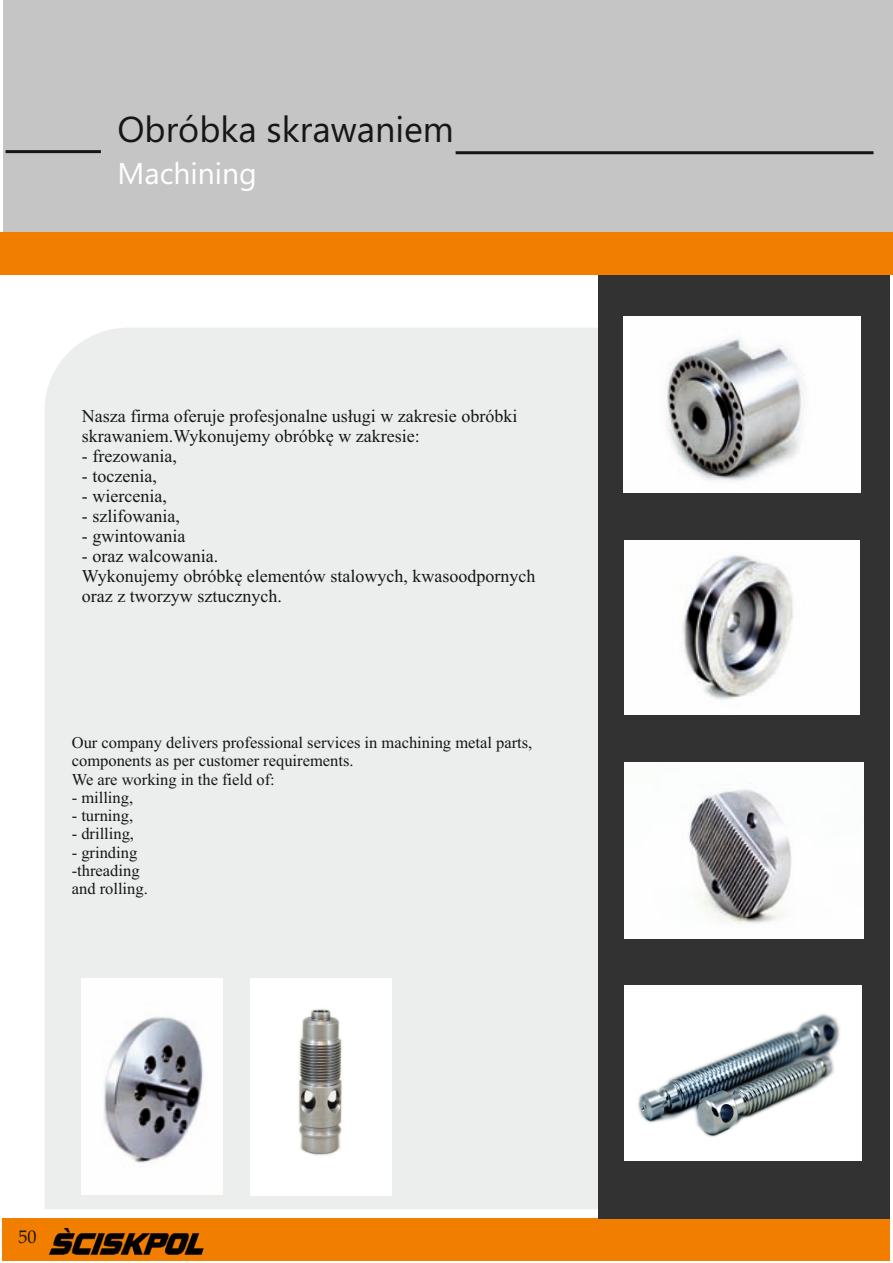
<style>
.page{position:relative;width:893px;height:1263px;background:#fff}
.page>*{position:absolute;margin:0;border:0;box-sizing:border-box;transform-origin:0 0}
.t1{font:36px "Ebrima";color:#151616}
.t2{font:30px "Ebrima";color:#fff}
.t3{font:18px/20px "Times New Roman";color:#151616}
.t4{font:18px "Book Antiqua";color:#151616}
.t5{font:16.5px/18.3px "Times New Roman";color:#151616}
</style>
<div class="page">
<div style="left:3px;top:0;width:890px;height:247px;background:#c5c5c5"></div>
<div style="left:3px;top:1218px;width:886px;height:42px;background:#f27e00"></div>
<div style="left:45px;top:328px;width:553px;height:881px;background:#eceded"></div>
<div style="left:598px;top:240px;width:291px;height:978px;background:#323232"></div>
<div style="left:0;top:232px;width:893px;height:43px;background:#f27e00"></div>
<img style="left:624px;top:316px;width:237px;height:176px">
<img style="left:624px;top:540px;width:236px;height:175px">
<img style="left:624px;top:763px;width:239px;height:175px">
<img style="left:81px;top:978px;width:141px;height:216px">
<img style="left:624px;top:985px;width:238px;height:176px">
<img style="left:251px;top:979px;width:140px;height:216px">
<img style="left:50px;top:1229px;width:154px;height:25px">
<hr style="left:456px;top:151px;width:417px;height:3px;background:#151616">
<hr style="left:6px;top:150px;width:95px;height:3px;background:#151616">
<h1 class="t1" style="left:117px;top:116px;width:338px">Obróbka skrawaniem</h1>
<h2 class="t2" style="left:117px;top:162px;width:141px">Machining</h2>
<p class="t3" style="left:82px;top:408px;width:437px">Nasza firma oferuje profesjonalne usługi w zakresie obróbki skrawaniem.Wykonujemy obróbkę w zakresie:</p>
<p class="t3" style="left:82px;top:448px;width:96px">- frezowania,</p>
<p class="t3" style="left:82px;top:468px;width:76px">- toczenia,</p>
<p class="t3" style="left:82px;top:488px;width:86px">- wiercenia,</p>
<p class="t3" style="left:82px;top:508px;width:99px">- szlifowania,</p>
<p class="t3" style="left:82px;top:528px;width:105px">- gwintowania</p>
<p class="t3" style="left:82px;top:547px;width:455px">- oraz walcowania.<br>Wykonujemy obróbkę elementów stalowych, kwasoodpornych oraz z tworzyw sztucznych.</p>
<p class="t5" style="left:72px;top:735px;width:462px">Our company delivers professional services in machining metal parts, components as per customer requirements.<br>We are working in the field of:</p>
<p class="t5" style="left:72px;top:790px;width:63px">- milling,</p>
<p class="t5" style="left:72px;top:808px;width:63px">- turning,</p>
<p class="t5" style="left:72px;top:826px;width:64px">- drilling,</p>
<p class="t5" style="left:72px;top:845px;width:78px">- grinding -threading and rolling.</p>
<p class="t4" style="left:19px;top:1230px;width:19px">50</p>
</div>
